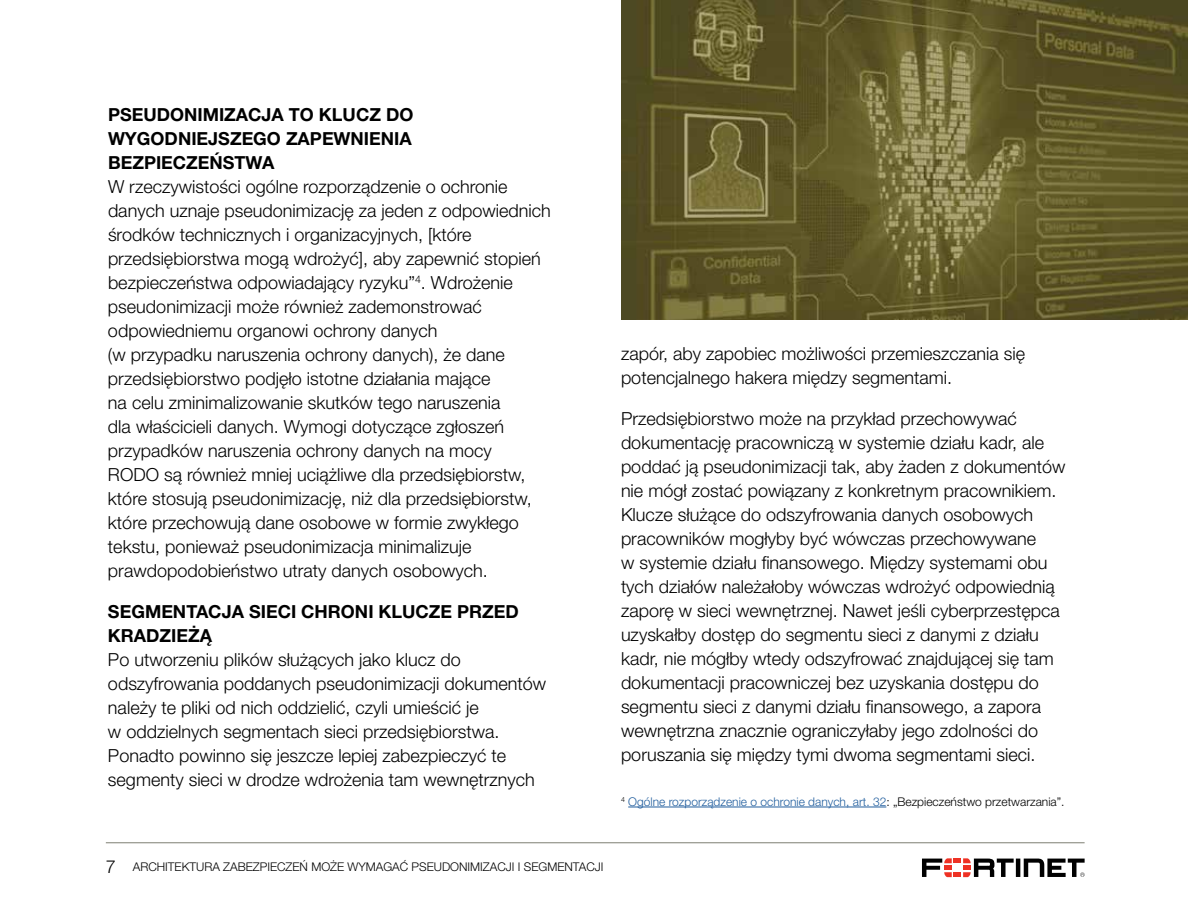
<style>
.page{position:relative;width:1188px;height:918px;background:#fff}
.page>*{position:absolute;margin:0;border:0;box-sizing:border-box;transform-origin:0 0}
.t1{font:300 18px/24px "Helvetica Neue LT Pro";color:#000}
.t2{font:700 18px/24px "Helvetica Neue LT Pro";color:#000;text-align:justify}
.t3{font:300 12px "Helvetica Neue LT Pro";color:#215e9e}
.t4{font:300 12px "Helvetica Neue LT Pro";color:#000}
.s1{color:#000}
.s2{font-size:18px}
</style>
<div class="page">
<img style="left:621px;top:0;width:567px;height:320px">
<hr style="left:628px;top:807px;width:258px;height:1px;background:#215e9e">
<svg style="left:922px;top:858px;width:163px;height:19px"></svg>
<hr style="left:106px;top:842px;width:979px;height:1px;background:#7e7f73">
<p class="t2" style="left:108px;top:102px;width:307px">PSEUDONIMIZACJA TO KLUCZ DO WYGODNIEJSZEGO ZAPEWNIENIA BEZPIECZEŃSTWA</p>
<p class="t1" style="left:108px;top:174px;width:444px">W rzeczywistości ogólne rozporządzenie o ochronie danych uznaje pseudonimizację za jeden z odpowiednich środków technicznych i organizacyjnych, [które przedsiębiorstwa mogą wdrożyć], aby zapewnić stopień bezpieczeństwa odpowiadający ryzyku”<sup>4</sup>. Wdrożenie pseudonimizacji może również zademonstrować odpowiedniemu organowi ochrony danych<br>(w przypadku naruszenia ochrony danych), że dane przedsiębiorstwo podjęło istotne działania mające<br>na celu zminimalizowanie skutków tego naruszenia<br>dla właścicieli danych. Wymogi dotyczące zgłoszeń przypadków naruszenia ochrony danych na mocy<br>RODO są również mniej uciążliwe dla przedsiębiorstw, które stosują pseudonimizację, niż dla przedsiębiorstw, które przechowują dane osobowe w formie zwykłego tekstu, ponieważ pseudonimizacja minimalizuje prawdopodobieństwo utraty danych osobowych.</p>
<p class="t2" style="left:108px;top:599px;width:412px">SEGMENTACJA SIECI CHRONI KLUCZE PRZED<br>KRADZIEŻĄ</p>
<p class="t1" style="left:108px;top:647px;width:440px">Po utworzeniu plików służących jako klucz do odszyfrowania poddanych pseudonimizacji dokumentów należy te pliki od nich oddzielić, czyli umieścić je<br>w oddzielnych segmentach sieci przedsiębiorstwa.<br>Ponadto powinno się jeszcze lepiej zabezpieczyć te segmenty sieci w drodze wdrożenia tam wewnętrznych</p>
<p class="t1" style="left:621px;top:341px;width:406px">zapór, aby zapobiec możliwości przemieszczania się potencjalnego hakera między segmentami.</p>
<p class="t1" style="left:621px;top:406px;width:446px">Przedsiębiorstwo może na przykład przechowywać dokumentację pracowniczą w systemie działu kadr, ale poddać ją pseudonimizacji tak, aby żaden z dokumentów nie mógł zostać powiązany z konkretnym pracownikiem.<br>Klucze służące do odszyfrowania danych osobowych pracowników mogłyby być wówczas przechowywane<br>w systemie działu finansowego. Między systemami obu tych działów należałoby wówczas wdrożyć odpowiednią zaporę w sieci wewnętrznej. Nawet jeśli cyberprzestępca uzyskałby dostęp do segmentu sieci z danymi z działu kadr, nie mógłby wtedy odszyfrować znajdującej się tam dokumentacji pracowniczej bez uzyskania dostępu do segmentu sieci z danymi działu finansowego, a zapora wewnętrzna znacznie ograniczyłaby jego zdolności do poruszania się między tymi dwoma segmentami sieci.</p>
<p class="t3" style="left:621px;top:794px;width:445px"><sup>4</sup> Ogólne rozporządzenie o ochronie danych, art. 32<span class="s1">: „Bezpieczeństwo przetwarzania”.</span></p>
<p class="t4" style="left:106px;top:860px;width:499px"><span class="s2">7</span> ARCHITEKTURA ZABEZPIECZEŃ MOŻE WYMAGAĆ PSEUDONIMIZACJI I SEGMENTACJI</p>
</div>
